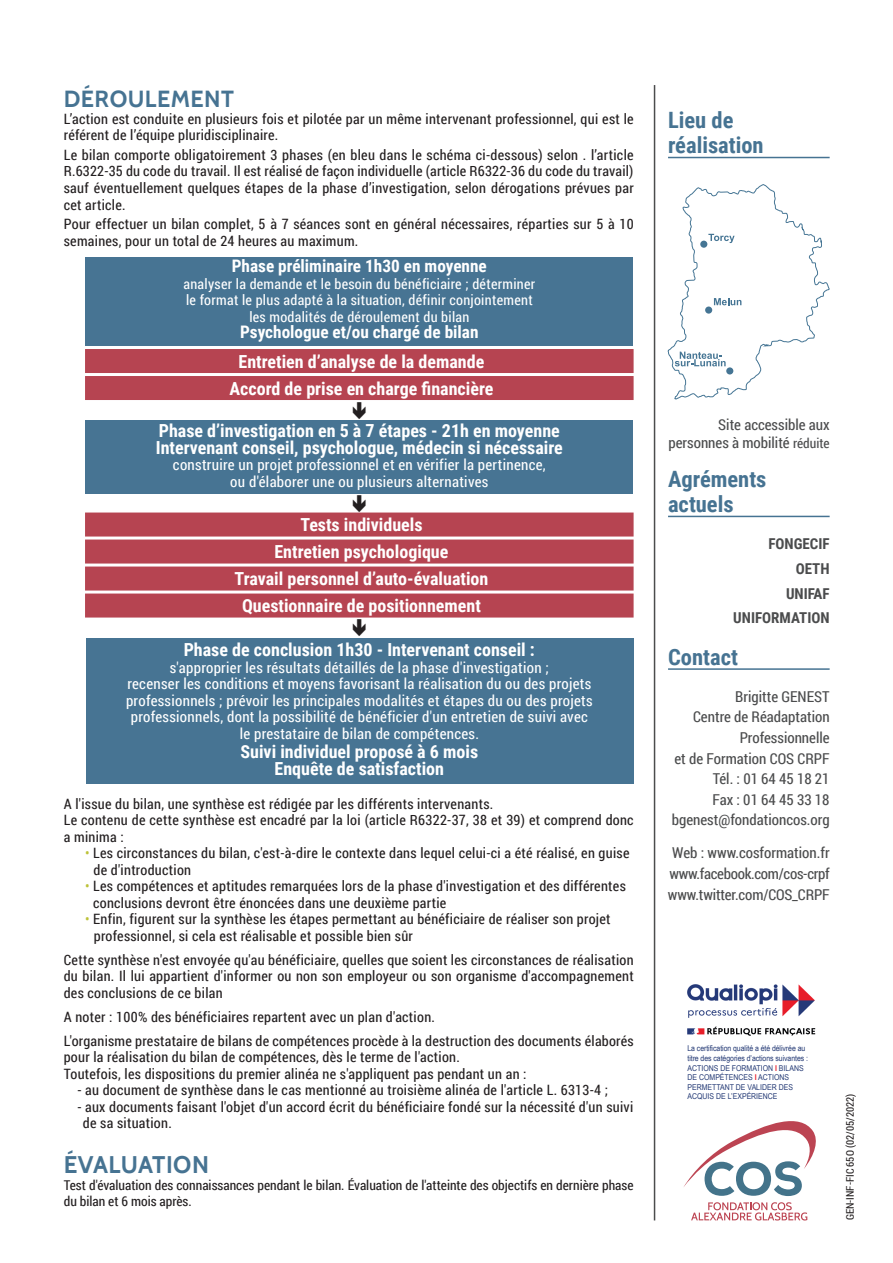
<style>
.page{position:relative;width:893px;height:1263px;background:#fff}
.page>*{position:absolute;margin:0;border:0;box-sizing:border-box;transform-origin:0 0}
.t1{font:700 24px "Cabin";letter-spacing:.02em;color:#467392}
.t2{font:700 23.25px "Cabin";letter-spacing:.02em;color:#467392}
.t3{font:700 22.5px/24.8px "Roboto Condensed";color:#467392}
.t4{font:700 18px/27px "Roboto Condensed";color:#fff;text-align:center}
.t5{font:700 17.25px "Roboto Condensed";color:#fff}
.t6{font:15px/16.5px "Roboto Condensed";letter-spacing:.02em;color:#fff;text-align:center}
.t7{font:15px/20.7px "Roboto Condensed";color:#4b4c4d;text-align:right}
.t8{font:700 15px/24.8px "Roboto Condensed";color:#4b4c4d;text-align:right}
.t9{font:14.25px/16.5px "Roboto Condensed";letter-spacing:.02em;color:#231f20}
.t10{font:14.25px/16.5px "Roboto Condensed";letter-spacing:.02em;color:#fff;text-align:center}
.t11{font:13.5px/16.5px "Roboto Condensed";color:#231f20}
.t12{font:10.5px "Roboto Condensed";color:#231f20}
.t13{font:7.95px/9.6px "Arial Narrow";color:#223874;scale:1.06 1}
.s1{color:#bdc238}
.s2{font-size:13.5px}
.s3{font-weight:700;color:#e81c28}
</style>
<div class="page">
<div style="left:85px;top:257px;width:548px;height:89px;background:#477493"></div>
<div style="left:85px;top:420px;width:548px;height:73px;background:#477493"></div>
<div style="left:86px;top:638px;width:548px;height:146px;background:#477493"></div>
<div style="left:85px;top:349px;width:549px;height:24px;background:#b64451"></div>
<div style="left:85px;top:376px;width:549px;height:24px;background:#b64451"></div>
<div style="left:85px;top:512px;width:549px;height:24px;background:#b64451"></div>
<div style="left:85px;top:539px;width:549px;height:24px;background:#b64451"></div>
<div style="left:85px;top:566px;width:549px;height:24px;background:#b64451"></div>
<div style="left:85px;top:593px;width:549px;height:24px;background:#b64451"></div>
<hr style="left:654px;top:85px;width:1px;height:1135px;background:#4b4c4d">
<hr style="left:668px;top:157px;width:162px;height:1px;background:#467392">
<hr style="left:668px;top:516px;width:162px;height:1px;background:#467392">
<hr style="left:668px;top:668px;width:162px;height:2px;background:#467392">
<svg style="left:667px;top:184px;width:163px;height:215px"></svg>
<svg style="left:691px;top:1202px;width:116px;height:18px"></svg>
<svg style="left:683px;top:1121px;width:133px;height:75px"></svg>
<img style="left:687px;top:984px;width:129px;height:52px">
<h2 class="t2" style="left:64px;top:85px;width:172px">DÉROULEMENT</h2>
<p class="t9" style="left:64px;top:110px;width:571px">L’action est conduite en plusieurs fois et pilotée par un même intervenant professionnel, qui est le référent de l’équipe pluridisciplinaire.</p>
<p class="t9" style="left:64px;top:146px;width:571px;text-align:justify">Le bilan comporte obligatoirement 3 phases (en bleu dans le schéma ci-dessous) selon . l’article R.6322-35 du code du travail. Il est réalisé de façon individuelle (article R6322-36 du code du travail) sauf éventuellement quelques étapes de la phase d’investigation, selon dérogations prévues par cet article.</p>
<p class="t9" style="left:64px;top:215px;width:571px">Pour effectuer un bilan complet, 5 à 7 séances sont en général nécessaires, réparties sur 5 à 10 semaines, pour un total de 24 heures au maximum.</p>
<p class="t5" style="left:232px;top:254px;width:257px">Phase préliminaire 1h30 en moyenne</p>
<p class="t10" style="left:183px;top:275px;width:353px">analyser la demande et le besoin du bénéficiaire ; déterminer le format le plus adapté à la situation, définir conjointement les modalités de déroulement du bilan</p>
<p class="t5" style="left:240px;top:320px;width:240px">Psychologue et/ou chargé de bilan</p>
<p class="t4" style="left:229px;top:347px;width:265px">Entretien d’analyse de la demande<br>Accord de prise en charge financière</p>
<p class="t4" style="left:156px;top:422px;width:408px;line-height:16.5px;text-align:left">Phase d’investigation en 5 à 7 étapes - 21h en moyenne<br>Intervenant conseil, psychologue, médecin si nécessaire</p>
<p class="t6" style="left:173px;top:456px;width:374px">construire un projet professionnel et en vérifier la pertinence, ou d'élaborer une ou plusieurs alternatives</p>
<p class="t4" style="left:235px;top:511px;width:255px">Tests individuels<br>Entretien psychologique<br>Travail personnel d’auto-évaluation<br>Questionnaire de positionnement</p>
<p class="t4" style="left:184px;top:636px;width:353px">Phase de conclusion 1h30 - Intervenant conseil :</p>
<p class="t6" style="left:126px;top:659px;width:468px">s'approprier les résultats détaillés de la phase d'investigation ;<br>recenser les conditions et moyens favorisant la réalisation du ou des projets professionnels ; prévoir les principales modalités et étapes du ou des projets professionnels, dont la possibilité de bénéficier d'un entretien de suivi avec le prestataire de bilan de compétences.</p>
<p class="t4" style="left:240px;top:743px;width:239px;line-height:16.5px">Suivi individuel proposé à 6 mois<br>Enquête de satisfaction</p>
<p class="t9" style="left:64px;top:795px;width:571px">A l'issue du bilan, une synthèse est rédigée par les différents intervenants.<br>Le contenu de cette synthèse est encadré par la loi (article R6322-37, 38 et 39) et comprend donc a minima :</p>
<p class="t9" style="left:94px;top:844px;width:537px;text-indent:-8px"><span class="s1">•</span> Les circonstances du bilan, c'est-à-dire le contexte dans lequel celui-ci a été réalisé, en guise de d'introduction</p>
<p class="t9" style="left:93px;top:877px;width:534px;text-indent:-8px"><span class="s1">•</span> Les compétences et aptitudes remarquées lors de la phase d'investigation et des différentes conclusions devront être énoncées dans une deuxième partie</p>
<p class="t9" style="left:94px;top:910px;width:518px;text-indent:-9px"><span class="s1">•</span> Enfin, figurent sur la synthèse les étapes permettant au bénéficiaire de réaliser son projet professionnel, si cela est réalisable et possible bien sûr</p>
<p class="t9" style="left:64px;top:951px;width:571px;text-align:justify">Cette synthèse n'est envoyée qu'au bénéficiaire, quelles que soient les circonstances de réalisation du bilan. Il lui appartient d'informer ou non son employeur ou son organisme d'accompagnement des conclusions de ce bilan</p>
<p class="t9" style="left:64px;top:1004px;width:571px;line-height:24px">A noter : 100% des bénéficiaires repartent avec un plan d'action.<br>L'organisme prestataire de bilans de compétences procède à la destruction des documents élaborés</p>
<p class="t9" style="left:64px;top:1048px;width:464px">pour la réalisation du bilan de compétences, dès le terme de l'action.<br>Toutefois, les dispositions du premier alinéa ne s'appliquent pas pendant un an :</p>
<p class="t9" style="left:77px;top:1081px;width:532px">- au document de synthèse dans le cas mentionné au troisième alinéa de l'article L. 6313-4 ;</p>
<p class="t9" style="left:83px;top:1098px;width:552px;text-indent:-6px">- aux documents faisant l'objet d'un accord écrit du bénéficiaire fondé sur la nécessité d'un suivi de sa situation.</p>
<h1 class="t1" style="left:64px;top:1150px;width:147px">ÉVALUATION</h1>
<p class="t11" style="left:64px;top:1176px;width:571px">Test d'évaluation des connaissances pendant le bilan. Évaluation de l'atteinte des objectifs en dernière phase du bilan et 6 mois après.</p>
<h3 class="t3" style="left:668px;top:107px;width:97px">Lieu de réalisation</h3>
<p class="t7" style="left:668px;top:415px;width:163px;line-height:18px">Site accessible aux personnes à mobilité <span class="s2">réduite</span></p>
<h3 class="t3" style="left:668px;top:466px;width:100px">Agréments actuels</h3>
<p class="t8" style="left:733px;top:531px;width:98px">FONGECIF<br>OETH<br>UNIFAF<br>UNIFORMATION</p>
<h3 class="t3" style="left:668px;top:643px;width:71px">Contact</h3>
<p class="t7" style="left:672px;top:685px;width:159px">Brigitte GENEST<br>Centre de Réadaptation<br>Professionnelle<br>et de Formation COS CRPF<br>Tél. : 01 64 45 18 21<br>Fax : 01 64 45 33 18 bgenest@fondationcos.org</p>
<p class="t7" style="left:668px;top:842px;width:163px;text-align:justify">Web : www.cosformation.fr www.facebook.com/cos-crpf www.twitter.com/COS_CRPF</p>
<p class="t13" style="left:687px;top:1043px;width:115px">La certification qualité a été délivrée au titre des catégories d’actions suivantes :<br>ACTIONS DE FORMATION <span class="s3">l</span> BILANS<br>DE COMPÉTENCES <span class="s3">l</span> ACTIONS<br>PERMETTANT DE VALIDER DES<br>ACQUIS DE L’EXPÉRIENCE</p>
<p class="t12" style="left:843px;top:1220px;width:128px;rotate:-90deg">GEN-INF-FIC 65O (02/05/2022)</p>
</div>
